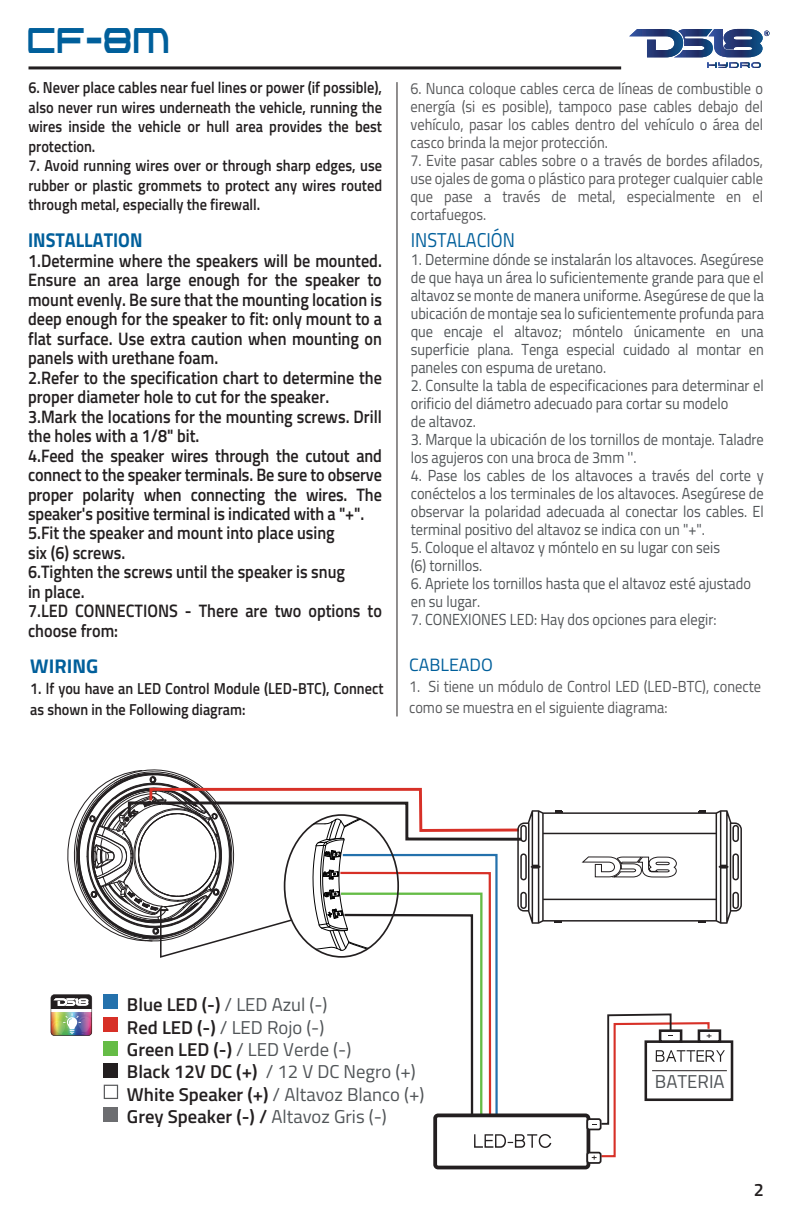
<style>
.page{position:relative;width:792px;height:1224px;background:#fff}
.page>*{position:absolute;margin:0;border:0;box-sizing:border-box;transform-origin:0 0}
.t1{font:52px "Antietam Condensed";color:#005f9b;scale:.6 1}
.t2{font:700 20px "Titillium Web";color:#005f9b;scale:.9 1}
.t3{font:20px "Titillium Web";color:#005f9b;scale:.9 1}
.t4{font:700 19.8px "Titillium Web";color:#005f9b}
.t5{font:18.6px/22.4px "Titillium Web";color:#505457}
.t6{font:600 18px/19.4px "Titillium Web";color:#231f20;scale:.9 1}
.t7{font:600 18px "Titillium Web";color:#231f20}
.t8{font:17.8px "Titillium Web";color:#005f9b}
.t9{font:16px/18px "Titillium Web";color:#505457;scale:.9 1}
.t10{font:16px/18px "Titillium Web";color:#57585a;text-align:justify;scale:.9 1}
.t11{font:600 16px/19.6px "Titillium Web";color:#231f20;text-align:justify;scale:.9 1}
.t12{font:600 15.8px/20.8px "Titillium Web";color:#231f20;scale:.9 1}
.s1{font-weight:600;color:#231f20}
</style>
<div class="page">
<hr style="left:28px;top:66px;width:593px;height:3px;background:#231f20">
<svg style="left:629px;top:29px;width:140px;height:39px"></svg>
<hr style="left:396px;top:82px;width:1px;height:634px;background:#231f20">
<div style="left:433px;top:1114px;width:157px;height:55px;border:4px solid #231f20;border-radius:3px"></div>
<div style="left:587px;top:1153px;width:13px;height:10px;background:#fff;border-radius:2px"></div>
<div style="left:586px;top:1152px;width:15px;height:12px;border:2px solid #231f20;border-radius:2px"></div>
<svg style="left:51px;top:769px;width:690px;height:391px"></svg>
<h1 class="t1" style="left:27px;top:18px;width:240px">CF-8m</h1>
<p class="t11" style="left:28px;top:77px;width:394px">6. Never place cables near fuel lines or power (if possible), also never run wires underneath the vehicle, running the wires inside the vehicle or hull area provides the best protection.</p>
<p class="t11" style="left:28px;top:155px;width:394px">7. Avoid running wires over or through sharp edges, use rubber or plastic grommets to protect any wires routed through metal, especially the firewall.</p>
<p class="t2" style="left:28px;top:225px;width:129px">INSTALLATION</p>
<p class="t6" style="left:28px;top:250px;width:394px">1.Determine where the speakers will be mounted.<br>Ensure an area large enough for the speaker to mount evenly. Be sure that the mounting location is deep enough for the speaker to fit: only mount to a flat surface. Use extra caution when mounting on panels with urethane foam.<br>2.Refer to the specification chart to determine the proper diameter hole to cut for the speaker.<br>3.Mark the locations for the mounting screws. Drill the holes with a 1/8" bit.<br>4.Feed the speaker wires through the cutout and connect to the speaker terminals. Be sure to observe proper polarity when connecting the wires. The speaker's positive terminal is indicated with a "+".<br>5.Fit the speaker and mount into place using<br>six (6) screws.<br>6.Tighten the screws until the speaker is snug<br>in place.<br>7.LED CONNECTIONS - There are two options to choose from:</p>
<p class="t4" style="left:30px;top:651px;width:69px">WIRING</p>
<p class="t12" style="left:30px;top:677px;width:394px">1. lf you have an LED Control Module (LED-BTC), Connect as shown in the Following diagram:</p>
<p class="t10" style="left:410px;top:78px;width:393px">6. Nunca coloque cables cerca de líneas de combustible o energía (si es posible), tampoco pase cables debajo del vehículo, pasar los cables dentro del vehículo o área del casco brinda la mejor protección.</p>
<p class="t10" style="left:410px;top:150px;width:393px">7. Evite pasar cables sobre o a través de bordes afilados, use ojales de goma o plástico para proteger cualquier cable que pase a través de metal, especialmente en el cortafuegos.</p>
<p class="t3" style="left:410px;top:226px;width:117px">INSTALACIÓN</p>
<p class="t9" style="left:410px;top:250px;width:394px;text-align:justify">1. Determine dónde se instalarán los altavoces. Asegúrese de que haya un área lo suficientemente grande para que el altavoz se monte de manera uniforme. Asegúrese de que la ubicación de montaje sea lo suficientemente profunda para que encaje el altavoz; móntelo únicamente en una superficie plana. Tenga especial cuidado al montar en paneles con espuma de uretano.</p>
<p class="t9" style="left:410px;top:376px;width:394px">2. Consulte la tabla de especificaciones para determinar el orificio del diámetro adecuado para cortar su modelo<br>de altavoz.</p>
<p class="t9" style="left:410px;top:430px;width:394px">3. Marque la ubicación de los tornillos de montaje. Taladre los agujeros con una broca de 3mm ''.</p>
<p class="t9" style="left:410px;top:466px;width:394px;text-align:justify">4. Pase los cables de los altavoces a través del corte y conéctelos a los terminales de los altavoces. Asegúrese de observar la polaridad adecuada al conectar los cables. El terminal positivo del altavoz se indica con un "+".</p>
<p class="t9" style="left:410px;top:538px;width:345px">5. Coloque el altavoz y móntelo en su lugar con seis (6) tornillos.</p>
<p class="t9" style="left:410px;top:574px;width:379px">6. Apriete los tornillos hasta que el altavoz esté ajustado en su lugar.</p>
<p class="t9" style="left:410px;top:610px;width:341px">7. CONEXIONES LED: Hay dos opciones para elegir:</p>
<p class="t8" style="left:409px;top:652px;width:85px">CABLEADO</p>
<p class="t10" style="left:409px;top:676px;width:392px;line-height:21px">1. Si tiene un módulo de Control LED (LED-BTC), conecte como se muestra en el siguiente diagrama:</p>
<p class="t5" style="left:127px;top:993px;width:299px"><span class="s1">Blue LED (-)</span> / LED Azul (-)<br><span class="s1">Red LED (-)</span> / LED Rojo (-)<br><span class="s1">Green LED (-)</span> / LED Verde (-)<br><span class="s1">Black 12V DC (+)</span> / 12 V DC Negro (+)<br><span class="s1">White Speaker (+)</span> / Altavoz Blanco (+)<br><span class="s1">Grey Speaker (-) /</span> Altavoz Gris (-)</p>
<p class="t5" style="left:654px;top:1070px;width:71px">BATERIA</p>
<p class="t7" style="left:753px;top:1177px;width:12px">2</p>
</div>
